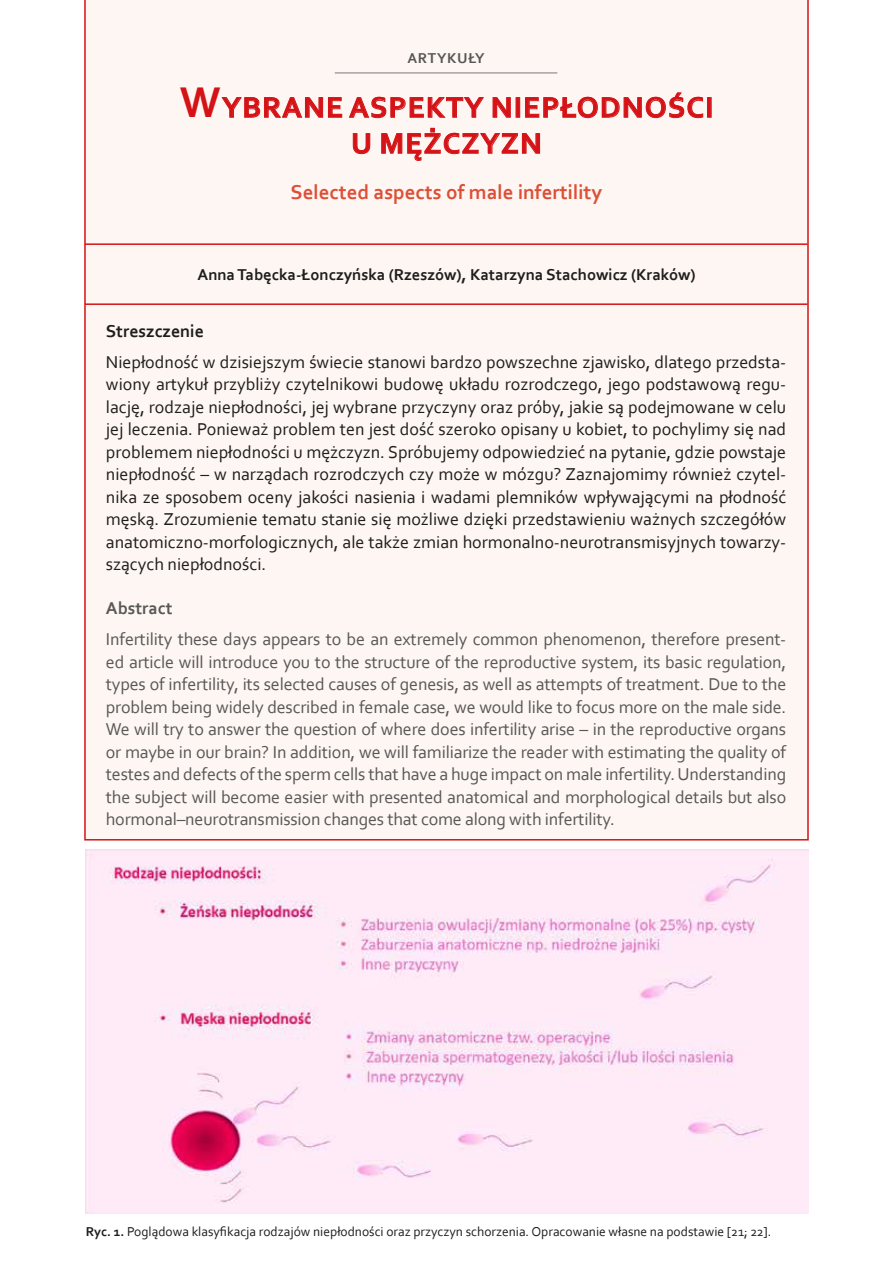
<style>
.page{position:relative;width:893px;height:1263px;background:#fff}
.page>*{position:absolute;margin:0;border:0;box-sizing:border-box;transform-origin:0 0}
.t1{font:700 30px/36px "Corbel";letter-spacing:.04em;color:#d51317;text-align:center}
.t2{font:700 21px "Corbel";color:#dd4f37}
.t3{font:18px/22.5px "Corbel";color:#1d1d1b;text-align:justify}
.t4{font:18px/22.5px "Corbel";letter-spacing:-.01em;color:#575756;text-align:justify}
.t5{font:700 18px "Corbel";color:#1d1d1b}
.t6{font:700 18px "Corbel";color:#575756}
.t7{font:700 16.5px "Corbel";color:#1d1d1b}
.t8{font:700 15px "Corbel";letter-spacing:.04em;color:#575756}
.t9{font:13.5px "Corbel";color:#1d1d1b}
.s1{font-size:45px}
.s2{font-weight:700}
</style>
<div class="page">
<div style="left:84px;top:0;width:725px;height:840px;background:#fdf6f2"></div>
<svg style="left:179px;top:87px;width:163px;height:31px"></svg>
<svg style="left:349px;top:97px;width:135px;height:21px"></svg>
<svg style="left:492px;top:97px;width:19px;height:21px"></svg>
<div style="left:516px;top:97px;width:4px;height:21px;border:1px solid #d51317"></div>
<svg style="left:525px;top:92px;width:178px;height:26px"></svg>
<div style="left:707px;top:97px;width:4px;height:21px;border:1px solid #d51317"></div>
<svg style="left:353px;top:133px;width:18px;height:21px"></svg>
<svg style="left:381px;top:128px;width:159px;height:33px"></svg>
<hr style="left:85px;top:303px;width:722px;height:2px;background:#d51317">
<hr style="left:85px;top:243px;width:722px;height:2px;background:#d51317">
<hr style="left:335px;top:72px;width:222px;height:1px;background:#878787">
<img style="left:86px;top:849px;width:723px;height:364px">
<p class="t8" style="left:408px;top:49px;width:79px">artykuły</p>
<h1 class="t1" style="left:180px;top:89px;width:535px"><span class="s1">W</span>ybrane aspekty niepłodności u mężczyzn</h1>
<p class="t2" style="left:291px;top:179px;width:313px">Selected aspects of male infertility</p>
<p class="t7" style="left:197px;top:265px;width:499px">Anna Tabęcka-Łonczyńska (Rzeszów), Katarzyna Stachowicz (Kraków)</p>
<p class="t5" style="left:106px;top:320px;width:100px">Streszczenie</p>
<p class="t3" style="left:106px;top:350px;width:682px">Niepłodność w dzisiejszym świecie stanowi bardzo powszechne zjawisko, dlatego przedsta&shy;wiony artykuł przybliży czytelnikowi budowę układu rozrodczego, jego podstawową regu&shy;lację, rodzaje niepłodności, jej wybrane przyczyny oraz próby, jakie są podejmowane w celu jej leczenia. Ponieważ problem ten jest dość szeroko opisany u kobiet, to pochylimy się nad problemem niepłodności u mężczyzn. Spróbujemy odpowiedzieć na pytanie, gdzie powstaje niepłodność – w narządach rozrodczych czy może w mózgu? Zaznajomimy również czytel&shy;nika ze sposobem oceny jakości nasienia i wadami plemników wpływającymi na płodność męską. Zrozumienie tematu stanie się możliwe dzięki przedstawieniu ważnych szczegółów anatomiczno-morfologicznych, ale także zmian hormonalno-neurotransmisyjnych towarzy&shy;szących niepłodności.</p>
<p class="t6" style="left:106px;top:597px;width:68px">Abstract</p>
<p class="t4" style="left:106px;top:627px;width:682px">Infertility these days appears to be an extremely common phenomenon, therefore present&shy;ed article will introduce you to the structure of the reproductive system, its basic regulation, types of infertility, its selected causes of genesis, as well as attempts of treatment. Due to the problem being widely described in female case, we would like to focus more on the male side.<br>We will try to answer the question of where does infertility arise – in the reproductive organs or maybe in our brain? In addition, we will familiarize the reader with estimating the quality of testes and defects of the sperm cells that have a huge impact on male infertility. Understanding the subject will become easier with presented anatomical and morphological details but also hormonal–neurotransmission changes that come along with infertility.</p>
<p class="t9" style="left:86px;top:1223px;width:687px"><span class="s2">Ryc. 1.</span> Poglądowa klasyfikacja rodzajów niepłodności oraz przyczyn schorzenia. Opracowanie własne na podstawie [21; 22].</p>
</div>
